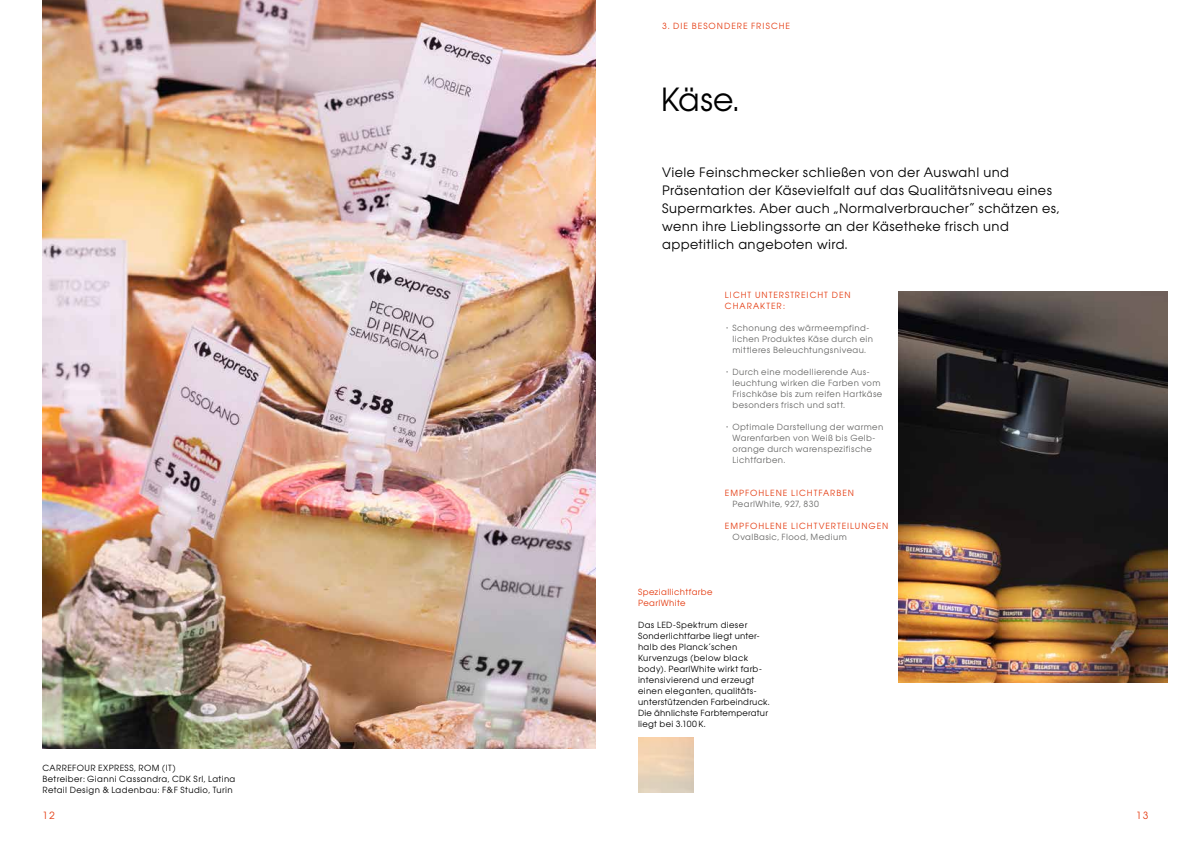
<style>
.page{position:relative;width:1191px;height:842px;background:#fff}
.page>*{position:absolute;margin:0;border:0;box-sizing:border-box;transform-origin:0 0}
.t1{font:32px "Avant Garde SB";color:#000}
.t2{font:13px/18px "Avant Garde SB";letter-spacing:.03em;color:#000}
.t3{font:10px "Avant Garde SB";color:#e4390e}
.t4{font:8.5px/11px "Avant Garde SB";letter-spacing:.04em;color:#000}
.t5{font:8.5px/11px "Avant Garde SB";letter-spacing:.045em;color:#686867}
.t6{font:8.5px/11px "Avant Garde SB";letter-spacing:.11em;color:#e4390e}
.t7{font:8.5px/11px "Avant Garde SB";letter-spacing:.045em;color:#e4390e}
</style>
<div class="page">
<img style="left:43px;top:0;width:552px;height:749px">
<img style="left:899px;top:291px;width:268px;height:392px">
<p class="t6" style="left:662px;top:21px;width:129px">3. DIE BESONDERE FRISCHE</p>
<h1 class="t1" style="left:660px;top:81px;width:79px">Käse.</h1>
<p class="t2" style="left:662px;top:163px;width:399px">Viele Feinschmecker schließen von der Auswahl und Präsentation der Käsevielfalt auf das Qualitätsniveau eines Supermarktes. Aber auch „Normalverbraucher“ schätzen es, wenn ihre Lieblingssorte an der Käsetheke frisch und appetitlich angeboten wird.</p>
<p class="t6" style="left:725px;top:289px;width:127px">LICHT UNTERSTREICHT DEN<br>CHARAKTER:</p>
<p class="t5" style="left:732px;top:322px;width:142px;text-indent:-7px">· Schonung des wärmeempfind&shy;lichen Produktes Käse durch ein mittleres Beleuchtungsniveau.</p>
<p class="t5" style="left:732px;top:366px;width:151px;text-indent:-7px">· Durch eine modellierende Aus&shy;leuchtung wirken die Farben vom<br>Frischkäse bis zum reifen Hartkäse besonders frisch und satt.</p>
<p class="t5" style="left:732px;top:421px;width:152px;text-indent:-7px">· Optimale Darstellung der warmen<br>Warenfarben von Weiß bis Gelb&shy;orange durch warenspezifische<br>Lichtfarben.</p>
<p class="t6" style="left:725px;top:487px;width:131px">EMPFOHLENE LICHTFARBEN</p>
<p class="t5" style="left:732px;top:498px;width:88px">PearlWhite, 927, 830</p>
<p class="t6" style="left:725px;top:520px;width:165px">EMPFOHLENE LICHTVERTEILUNGEN</p>
<p class="t5" style="left:732px;top:531px;width:116px">OvalBasic, Flood, Medium</p>
<p class="t4" style="left:43px;top:762px;width:194px">CARREFOUR EXPRESS, ROM (IT)<br>Betreiber: Gianni Cassandra, CDK Srl, Latina<br>Retail Design &amp; Ladenbau: F&amp;F Studio, Turin</p>
<p class="t7" style="left:638px;top:586px;width:76px">Speziallichtfarbe<br>PearlWhite</p>
<p class="t4" style="left:638px;top:619px;width:133px">Das LED-Spektrum dieser<br>Sonderlichtfarbe liegt unter&shy;halb des Planck’schen<br>Kurvenzugs (below black body). PearlWhite wirkt farb&shy;intensivierend und erzeugt einen eleganten, qualitäts&shy;unterstützenden Farbeindruck.<br>Die ähnlichste Farbtemperatur liegt bei 3.100 K.</p>
<p class="t3" style="left:43px;top:810px;width:14px">12</p>
<p class="t3" style="left:1136px;top:810px;width:14px">13</p>
</div>
